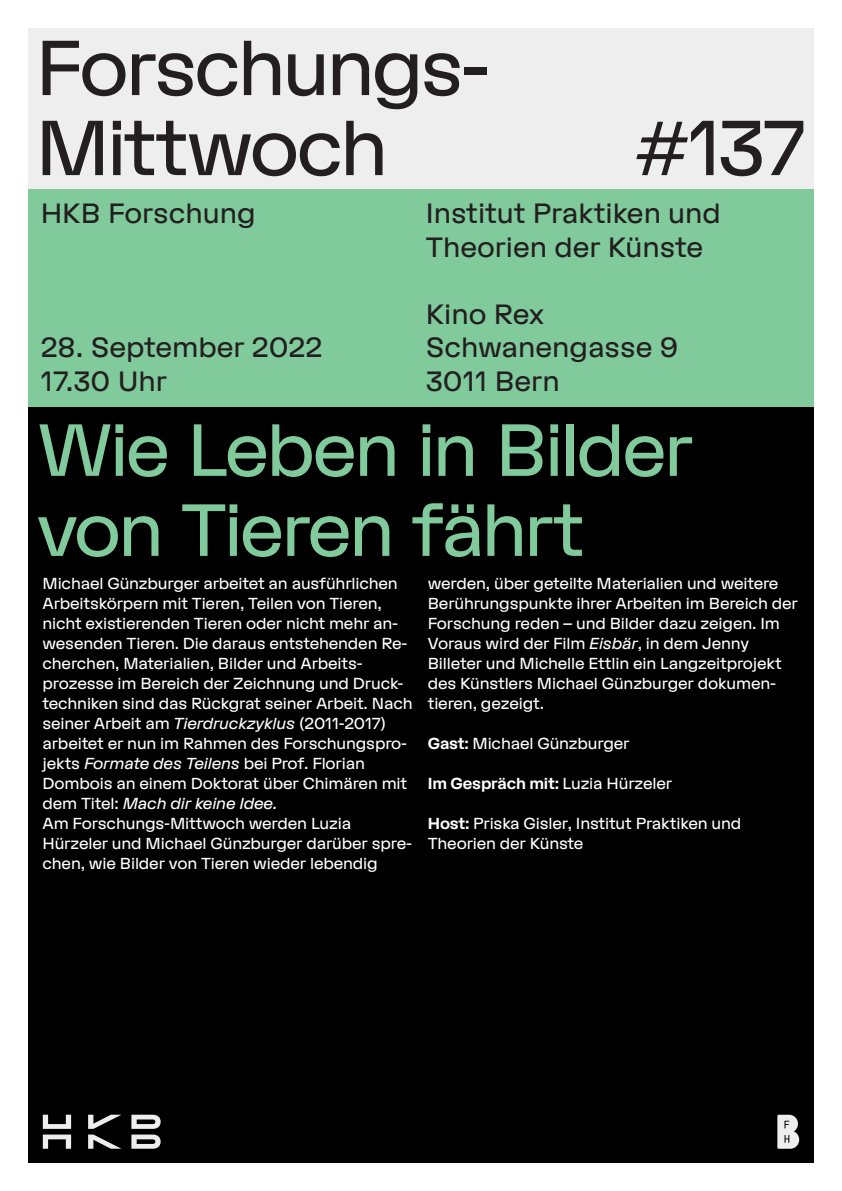
<style>
.page{position:relative;width:842px;height:1191px;background:#fff}
.page>*{position:absolute;margin:0;border:0;box-sizing:border-box;transform-origin:0 0}
.Titel{font:78px "HKB Grotesk";letter-spacing:-.04em;color:#231f20}
.t1{font:74px/80px "HKB Grotesk";letter-spacing:-.04em;color:#80ca9c}
.Information{font:28px "HKB Grotesk";color:#231f20}
.Zusatzinformation{font:16px/20px "HKB Grotesk";letter-spacing:-.01em;color:#fff}
.Zusatzinformation-2{font:700 16px "HKB Grotesk";letter-spacing:-.01em;color:#fff}
.s1{font-style:italic}
.s2{font-weight:700}
.s3{font-weight:400}
</style>
<div class="page">
<div style="left:28px;top:189px;width:786px;height:218px;background:#80ca9c"></div>
<div style="left:28px;top:28px;width:786px;height:161px;background:#eeeeef"></div>
<div style="left:28px;top:407px;width:786px;height:755px;background:#000"></div>
<svg style="left:43px;top:1114px;width:28px;height:14px"></svg>
<svg style="left:131px;top:1114px;width:30px;height:14px"></svg>
<svg style="left:43px;top:1134px;width:28px;height:14px"></svg>
<svg style="left:88px;top:1134px;width:32px;height:14px"></svg>
<svg style="left:131px;top:1134px;width:30px;height:14px"></svg>
<svg style="left:88px;top:1114px;width:33px;height:14px"></svg>
<svg style="left:777px;top:1114px;width:22px;height:34px"></svg>
<p class="Titel" style="left:35px;top:21px;width:456px">Forschungs-</p>
<p class="Titel" style="left:35px;top:101px;width:354px">Mittwoch</p>
<p class="Titel" style="left:635px;top:101px;width:172px">#137</p>
<p class="Information" style="left:41px;top:196px;width:216px">HKB Forschung</p>
<p class="Information" style="left:426px;top:196px;width:297px">Institut Praktiken und</p>
<p class="Information" style="left:426px;top:230px;width:279px">Theorien der Künste</p>
<p class="Information" style="left:426px;top:297px;width:120px">Kino Rex</p>
<p class="Information" style="left:41px;top:331px;width:283px">28. September 2022</p>
<p class="Information" style="left:426px;top:331px;width:254px">Schwanengasse 9</p>
<p class="Information" style="left:41px;top:364px;width:128px">17.30 Uhr</p>
<p class="Information" style="left:426px;top:364px;width:135px">3011 Bern</p>
<p class="t1" style="left:37px;top:408px;width:658px">Wie Leben in Bilder von Tieren fährt</p>
<p class="Zusatzinformation" style="left:43px;top:573px;width:366px">Michael Günzburger arbeitet an ausführlichen Arbeitskörpern mit Tieren, Teilen von Tieren, nicht existierenden Tieren oder nicht mehr an&shy;wesenden Tieren. Die daraus entstehenden Re&shy;cherchen, Materialien, Bilder und Arbeits-</p>
<p class="Zusatzinformation" style="left:43px;top:673px;width:372px">prozesse im Bereich der Zeichnung und Druck&shy;techniken sind das Rückgrat seiner Arbeit. Nach seiner Arbeit am <span class="s1">Tierdruckzyklus</span> (2011-2017) arbeitet er nun im Rahmen des Forschungspro&shy;jekts <span class="s1">Formate des Teilens</span> bei Prof. Florian</p>
<p class="Zusatzinformation" style="left:43px;top:773px;width:366px">Dombois an einem Doktorat über Chimären mit dem Titel: <span class="s1">Mach dir keine Idee.</span></p>
<p class="Zusatzinformation" style="left:43px;top:813px;width:310px">Am Forschungs-Mittwoch werden Luzia</p>
<p class="Zusatzinformation" style="left:43px;top:833px;width:371px">Hürzeler und Michael Günzburger darüber spre&shy;chen, wie Bilder von Tieren wieder lebendig</p>
<p class="Zusatzinformation" style="left:428px;top:573px;width:371px">werden, über geteilte Materialien und weitere Berührungspunkte ihrer Arbeiten im Bereich der Forschung reden – und Bilder dazu zeigen. Im Voraus wird der Film <span class="s1">Eisbär</span>, in dem Jenny</p>
<p class="Zusatzinformation" style="left:428px;top:653px;width:355px">Billeter und Michelle Ettlin ein Langzeitprojekt des Künstlers Michael Günzburger dokumen&shy;tieren, gezeigt.</p>
<p class="Zusatzinformation" style="left:428px;top:733px;width:203px"><span class="s2">Gast:</span> Michael Günzburger</p>
<p class="Zusatzinformation-2" style="left:428px;top:774px;width:246px">Im Gespräch mit: <span class="s3">Luzia Hürzeler</span></p>
<p class="Zusatzinformation" style="left:428px;top:813px;width:315px"><span class="s2">Host:</span> Priska Gisler, Institut Praktiken und</p>
<p class="Zusatzinformation" style="left:428px;top:833px;width:157px">Theorien der Künste</p>
</div>
